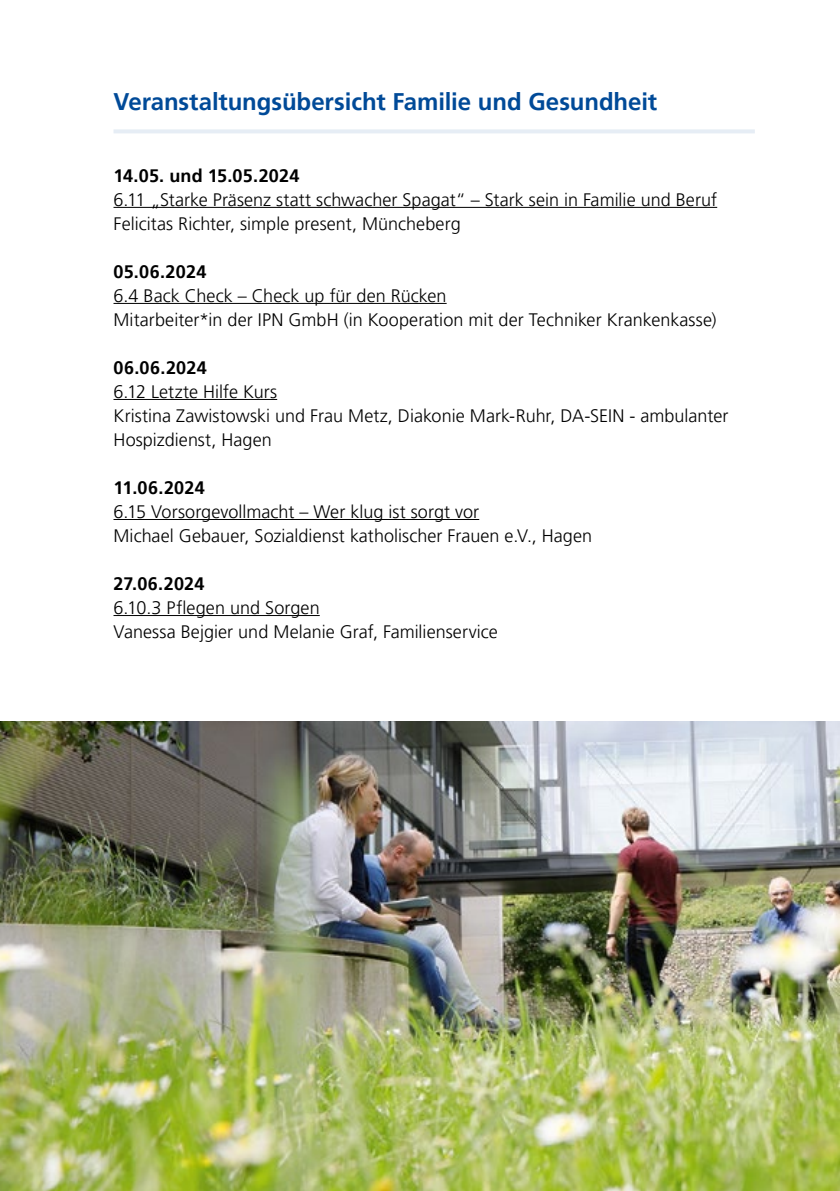
<style>
.page{position:relative;width:840px;height:1191px;background:#fff}
.page>*{position:absolute;margin:0;border:0;box-sizing:border-box;transform-origin:0 0}
.Headline{font:700 24px "Frutiger LT Pro";letter-spacing:-.005em;color:#004a98}
.Fließtext{font:300 18px/24px "Frutiger LT Pro";letter-spacing:.005em;color:#000}
.Fließtext-2{font:700 18px "Frutiger LT Pro";letter-spacing:.01em;color:#000}
</style>
<div class="page">
<hr style="left:113px;top:129px;width:641px;height:4px;background:#e6edf5">
<hr style="left:113px;top:207px;width:603px;height:1px;background:#000">
<hr style="left:113px;top:303px;width:333px;height:1px;background:#000">
<hr style="left:113px;top:399px;width:164px;height:1px;background:#000">
<hr style="left:113px;top:519px;width:366px;height:1px;background:#000">
<hr style="left:113px;top:615px;width:206px;height:1px;background:#000">
<img style="left:0;top:722px;width:839px;height:469px">
<p class="Headline" style="left:113px;top:87px;width:545px">Veranstaltungsübersicht Familie und Gesundheit</p>
<p class="Fließtext-2" style="left:113px;top:165px;width:187px">14.05. und 15.05.2024</p>
<p class="Fließtext" style="left:113px;top:187px;width:605px">6.11 „Starke Präsenz statt schwacher Spagat“ – Stark sein in Familie und Beruf</p>
<p class="Fließtext" style="left:113px;top:211px;width:348px">Felicitas Richter, simple present, Müncheberg</p>
<p class="Fließtext-2" style="left:113px;top:261px;width:94px">05.06.2024</p>
<p class="Fließtext" style="left:113px;top:283px;width:334px">6.4 Back Check – Check up für den Rücken</p>
<p class="Fließtext" style="left:113px;top:307px;width:604px">Mitarbeiter*in der IPN GmbH (in Kooperation mit der Techniker Krankenkasse)</p>
<p class="Fließtext-2" style="left:113px;top:357px;width:95px">06.06.2024</p>
<p class="Fließtext" style="left:113px;top:379px;width:165px">6.12 Letzte Hilfe Kurs</p>
<p class="Fließtext" style="left:113px;top:403px;width:616px">Kristina Zawistowski und Frau Metz, Diakonie Mark-Ruhr, DA-SEIN - ambulanter<br>Hospizdienst, Hagen</p>
<p class="Fließtext-2" style="left:113px;top:477px;width:93px">11.06.2024</p>
<p class="Fließtext" style="left:113px;top:499px;width:367px">6.15 Vorsorgevollmacht – Wer klug ist sorgt vor</p>
<p class="Fließtext" style="left:113px;top:523px;width:480px">Michael Gebauer, Sozialdienst katholischer Frauen e.V., Hagen</p>
<p class="Fließtext-2" style="left:113px;top:573px;width:92px">27.06.2024</p>
<p class="Fließtext" style="left:113px;top:595px;width:207px">6.10.3 Pflegen und Sorgen</p>
<p class="Fließtext" style="left:113px;top:619px;width:385px">Vanessa Bejgier und Melanie Graf, Familienservice</p>
</div>
